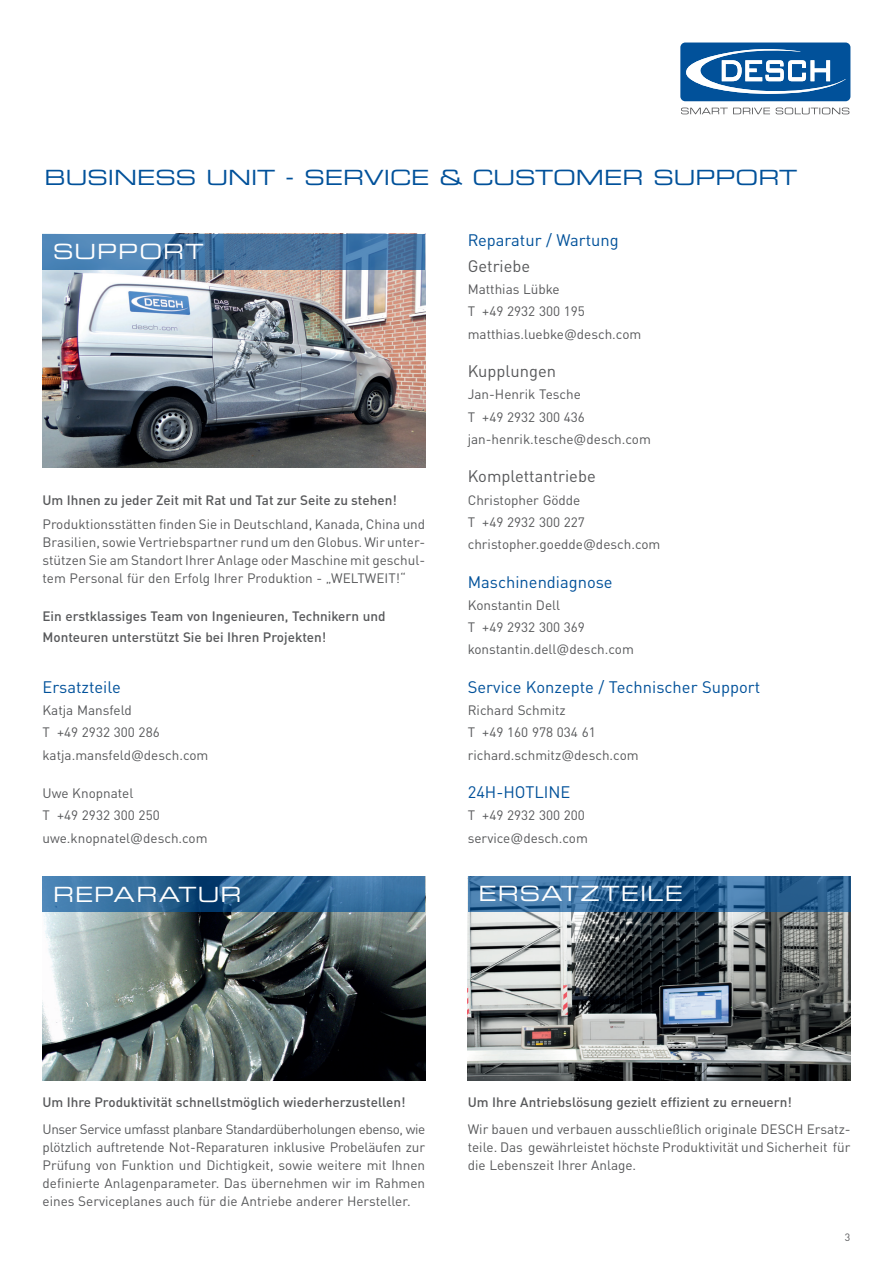
<style>
.page{position:relative;width:893px;height:1263px;background:#fff}
.page>*{position:absolute;margin:0;border:0;box-sizing:border-box;transform-origin:0 0}
.t1{font:21px "Eurostile LT Pro Ex 2";color:#01519a}
.t2{font:21px "Eurostile LT Pro Ex 2";letter-spacing:.05em;color:#fff}
.t3{font:16.5px "DINOT";color:#01519a}
.t4{font:16.5px "DINOT";color:#57585a}
.t5{font:13.5px/22.2px "DINOT";color:#57585a}
.t6{font:500 13.5px/21px "DINOT";color:#57585a}
.t7{font:10.5px "DINOT";color:#57585a}
.s1{font-family:"Microsoft Phags Pa"}
</style>
<div class="page">
<div style="left:680px;top:43px;width:170px;height:58px;background:#01519a;border-radius:5px"></div>
<svg style="left:681px;top:108px;width:168px;height:6px"></svg>
<svg style="left:686px;top:49px;width:160px;height:45px"></svg>
<img style="left:43px;top:911px;width:382px;height:169px">
<svg style="left:43px;top:876px;width:382px;height:35px;background:#306898"></svg>
<img style="left:43px;top:269px;width:382px;height:199px">
<svg style="left:43px;top:234px;width:382px;height:35px;background:#4778a6"></svg>
<img style="left:468px;top:911px;width:382px;height:169px">
<svg style="left:468px;top:876px;width:382px;height:35px;background:#2e6495"></svg>
<h1 class="t1" style="left:45px;top:163px;width:754px">BUSINESS UNIT - SERVICE &amp; CUSTOMER SUPPORT</h1>
<h1 class="t2" style="left:53px;top:237px;width:152px">SUPPORT</h1>
<p class="t6" style="left:43px;top:488px;width:356px">Um Ihnen zu jeder Zeit mit Rat und Tat zur Seite zu stehen!</p>
<p class="t5" style="left:43px;top:514px;width:384px;line-height:18px;text-align:justify">Produktionsstätten finden Sie in Deutschland, Kanada, China und Brasilien, sowie Vertriebspartner rund um den Globus. Wir unter&shy;stützen Sie am Standort Ihrer Anlage oder Maschine mit geschul&shy;tem Personal für den Erfolg Ihrer Produktion - „WELTWEIT!“</p>
<p class="t6" style="left:43px;top:605px;width:345px">Ein erstklassiges Team von Ingenieuren, Technikern und<br>Monteuren unterstützt Sie bei Ihren Projekten!</p>
<p class="t3" style="left:43px;top:674px;width:80px">Ersatzteile</p>
<p class="t5" style="left:43px;top:698px;width:167px">Katja Mansfeld<br>T +49 2932 300 286 katja.mansfeld<span class="s1">@</span>desch.com</p>
<p class="t5" style="left:43px;top:781px;width:167px">Uwe Knopnatel<br>T +49 2932 300 250 uwe.knopnatel<span class="s1">@</span>desch.com</p>
<h1 class="t2" style="left:53px;top:880px;width:190px">REPARATUR</h1>
<p class="t3" style="left:468px;top:228px;width:153px">Reparatur / Wartung</p>
<p class="t4" style="left:468px;top:253px;width:64px">Getriebe</p>
<p class="t5" style="left:468px;top:277px;width:175px">Matthias Lübke<br>T +49 2932 300 195 matthias.luebke<span class="s1">@</span>desch.com</p>
<p class="t4" style="left:468px;top:358px;width:90px">Kupplungen</p>
<p class="t5" style="left:468px;top:382px;width:185px">Jan-Henrik Tesche<br>T +49 2932 300 436 jan-henrik.tesche<span class="s1">@</span>desch.com</p>
<p class="t4" style="left:468px;top:464px;width:130px">Komplettantriebe</p>
<p class="t5" style="left:468px;top:488px;width:194px">Christopher Gödde<br>T +49 2932 300 227 christopher.goedde<span class="s1">@</span>desch.com</p>
<p class="t3" style="left:468px;top:569px;width:146px">Maschinendiagnose</p>
<p class="t5" style="left:468px;top:593px;width:168px">Konstantin Dell<br>T +49 2932 300 369 konstantin.dell<span class="s1">@</span>desch.com</p>
<p class="t3" style="left:468px;top:674px;width:294px">Service Konzepte / Technischer Support</p>
<p class="t5" style="left:468px;top:698px;width:172px">Richard Schmitz<br>T +49 160 978 034 61 richard.schmitz<span class="s1">@</span>desch.com</p>
<p class="t3" style="left:468px;top:779px;width:104px">24H-HOTLINE</p>
<p class="t5" style="left:468px;top:803px;width:122px">T +49 2932 300 200 service<span class="s1">@</span>desch.com</p>
<h1 class="t2" style="left:478px;top:879px;width:206px">ERSATZTEILE</h1>
<p class="t6" style="left:43px;top:1091px;width:365px">Um Ihre Produktivität schnellstmöglich wiederherzustellen!</p>
<p class="t5" style="left:43px;top:1120px;width:384px;line-height:18px;text-align:justify">Unser Service umfasst planbare Standardüberholungen ebenso, wie plötzlich auftretende Not-Reparaturen inklusive Probeläufen zur Prüfung von Funktion und Dichtigkeit, sowie weitere mit Ihnen definierte Anlagenparameter. Das übernehmen wir im Rahmen eines Serviceplanes auch für die Antriebe anderer Hersteller.</p>
<p class="t6" style="left:468px;top:1091px;width:326px">Um Ihre Antriebslösung gezielt effizient zu erneuern!</p>
<p class="t5" style="left:468px;top:1120px;width:384px;line-height:18px;text-align:justify">Wir bauen und verbauen ausschließlich originale DESCH Ersatz&shy;teile. Das gewährleistet höchste Produktivität und Sicherheit für die Lebenszeit Ihrer Anlage.</p>
<p class="t7" style="left:845px;top:1229px;width:7px">3</p>
</div>
